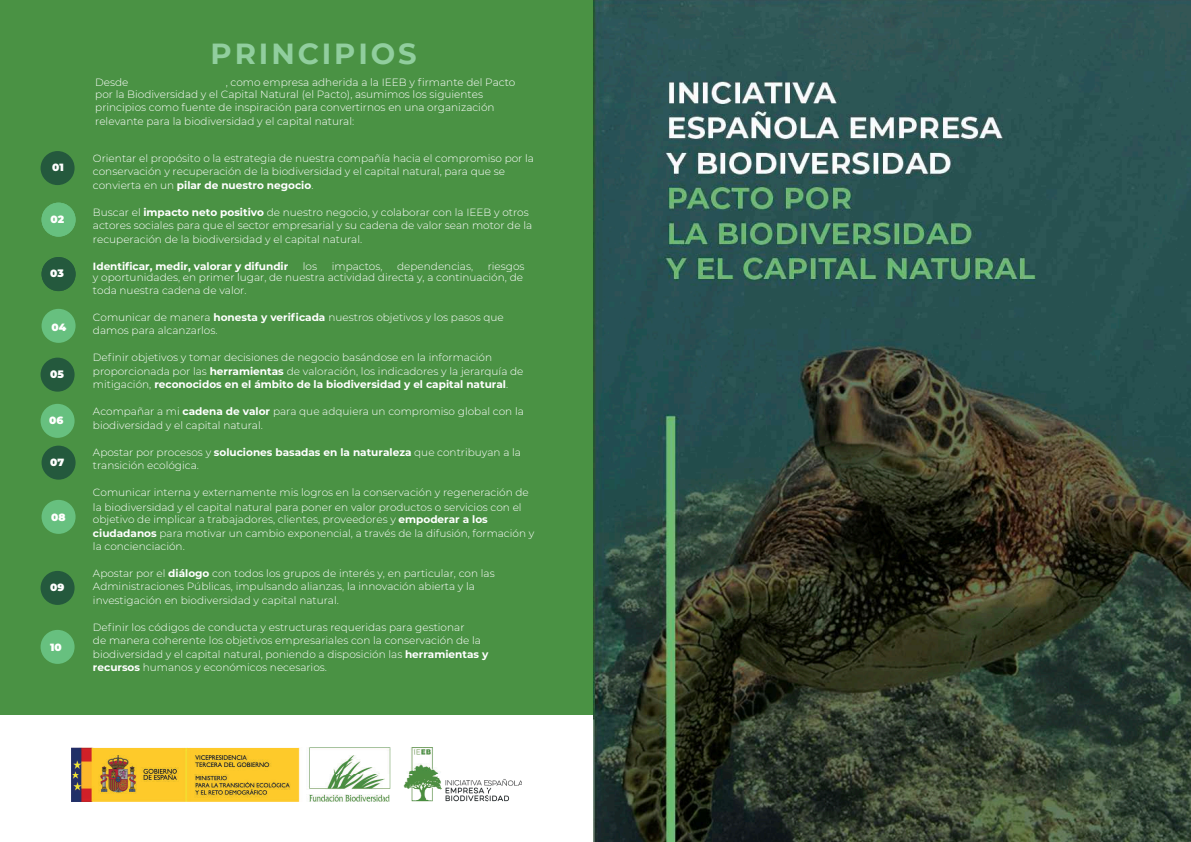
<style>
.page{position:relative;width:1191px;height:842px;background:#fff}
.page>*{position:absolute;margin:0;border:0;box-sizing:border-box;transform-origin:0 0}
.t1{font:700 29px "Montserrat";letter-spacing:.1em;color:#91ce9e}
.t2{font:300 10.5px/13.5px "Montserrat";color:#fff}
.t3{font:700 10.5px "Montserrat";color:#fff}
.t4{font:900 10.5px "Montserrat";color:#fff}
.s1{font-weight:700}
</style>
<div class="page">
<div style="left:0;top:0;width:595px;height:714px;background:#4a9244"></div>
<img style="left:71px;top:748px;width:451px;height:53px">
<div style="left:42px;top:309px;width:34px;height:34px;background:#67c07f;border-radius:50%"></div>
<div style="left:41px;top:151px;width:34px;height:34px;background:#24593d;border-radius:50%"></div>
<div style="left:42px;top:446px;width:34px;height:34px;background:#24593d;border-radius:50%"></div>
<div style="left:41px;top:571px;width:34px;height:34px;background:#24593d;border-radius:50%"></div>
<div style="left:42px;top:203px;width:34px;height:34px;background:#67c07f;border-radius:50%"></div>
<div style="left:42px;top:257px;width:34px;height:34px;background:#24593d;border-radius:50%"></div>
<div style="left:42px;top:500px;width:34px;height:34px;background:#67c07f;border-radius:50%"></div>
<div style="left:41px;top:358px;width:34px;height:34px;background:#24593d;border-radius:50%"></div>
<div style="left:41px;top:404px;width:34px;height:34px;background:#67c07f;border-radius:50%"></div>
<div style="left:41px;top:630px;width:34px;height:34px;background:#67c07f;border-radius:50%"></div>
<img style="left:593px;top:0;width:598px;height:842px">
<p class="t4" style="left:52px;top:159px;width:13px">01</p>
<p class="t4" style="left:51px;top:212px;width:15px">02</p>
<p class="t4" style="left:50px;top:265px;width:15px">03</p>
<p class="t4" style="left:51px;top:319px;width:16px">04</p>
<p class="t4" style="left:50px;top:366px;width:15px">05</p>
<p class="t4" style="left:49px;top:413px;width:16px">06</p>
<p class="t4" style="left:50px;top:455px;width:16px">07</p>
<p class="t4" style="left:51px;top:509px;width:16px">08</p>
<p class="t4" style="left:50px;top:579px;width:16px">09</p>
<p class="t4" style="left:50px;top:639px;width:13px">10</p>
<h1 class="t1" style="left:211px;top:33px;width:208px">PRINCIPIOS</h1>
<p class="t2" style="left:95px;top:76px;width:422px;line-height:11.7px;text-indent:130px">, como empresa adherida a la IEEB y firmante del Pacto por la Biodiversidad y el Capital Natural (el Pacto), asumimos los siguientes</p>
<p class="t2" style="left:95px;top:100px;width:401px">principios como fuente de inspiración para convertirnos en una organización relevante para la biodiversidad y el capital natural:</p>
<p class="t2" style="left:93px;top:151px;width:442px">Orientar el propósito o la estrategia de nuestra compañía hacia el compromiso por la conservación y recuperación de la biodiversidad y el capital natural, para que se convierta en un <span class="s1">pilar de nuestro negocio</span>.</p>
<p class="t2" style="left:93px;top:205px;width:441px">Buscar el <span class="s1">impacto neto positivo</span> de nuestro negocio, y colaborar con la IEEB y otros actores sociales para que el sector empresarial y su cadena de valor sean motor de la recuperación de la biodiversidad y el capital natural.</p>
<p class="t3" style="left:93px;top:259px;width:197px">Identificar, medir, valorar y difundir</p>
<p class="t2" style="left:303px;top:259px;width:16px">los</p>
<p class="t2" style="left:332px;top:259px;width:52px">impactos,</p>
<p class="t2" style="left:397px;top:259px;width:78px">dependencias,</p>
<p class="t2" style="left:95px;top:75px;width:35px">Desde</p>
<p class="t2" style="left:93px;top:261px;width:433px;line-height:11.2px;text-align:right">riesgos<br>y oportunidades, en primer lugar, de nuestra actividad directa y, a continuación, de</p>
<p class="t2" style="left:93px;top:283px;width:155px">toda nuestra cadena de valor.</p>
<p class="t2" style="left:93px;top:310px;width:412px">Comunicar de manera <span class="s1">honesta y verificada</span> nuestros objetivos y los pasos que damos para alcanzarlos.</p>
<p class="t2" style="left:93px;top:351px;width:432px">Definir objetivos y tomar decisiones de negocio basándose en la información proporcionada por las <span class="s1">herramientas</span> de valoración, los indicadores y la jerarquía de mitigación, <span class="s1">reconocidos en el ámbito de la biodiversidad y el capital natural</span>.</p>
<p class="t2" style="left:93px;top:405px;width:432px">Acompañar a mi <span class="s1">cadena de valor</span> para que adquiera un compromiso global con la biodiversidad y el capital natural.</p>
<p class="t2" style="left:93px;top:445px;width:429px">Apostar por procesos y <span class="s1">soluciones basadas en la naturaleza</span> que contribuyan a la transición ecológica.</p>
<p class="t2" style="left:93px;top:485px;width:437px;line-height:14.4px">Comunicar interna y externamente mis logros en la conservación y regeneración de la biodiversidad y el capital natural para poner en valor productos o servicios con el</p>
<p class="t2" style="left:93px;top:512px;width:443px">objetivo de implicar a trabajadores, clientes, proveedores y <span class="s1">empoderar a los ciudadanos</span> para motivar un cambio exponencial, a través de la difusión, formación y la concienciación.</p>
<p class="t2" style="left:93px;top:566px;width:403px">Apostar por el <span class="s1">diálogo</span> con todos los grupos de interés y, en particular, con las<br>Administraciones Públicas, impulsando alianzas, la innovación abierta y la investigación en biodiversidad y capital natural.</p>
<p class="t2" style="left:93px;top:620px;width:397px">Definir los códigos de conducta y estructuras requeridas para gestionar<br>de manera coherente los objetivos empresariales con la conservación de la biodiversidad y el capital natural, poniendo a disposición las <span class="s1">herramientas y recursos</span> humanos y económicos necesarios.</p>
</div>
